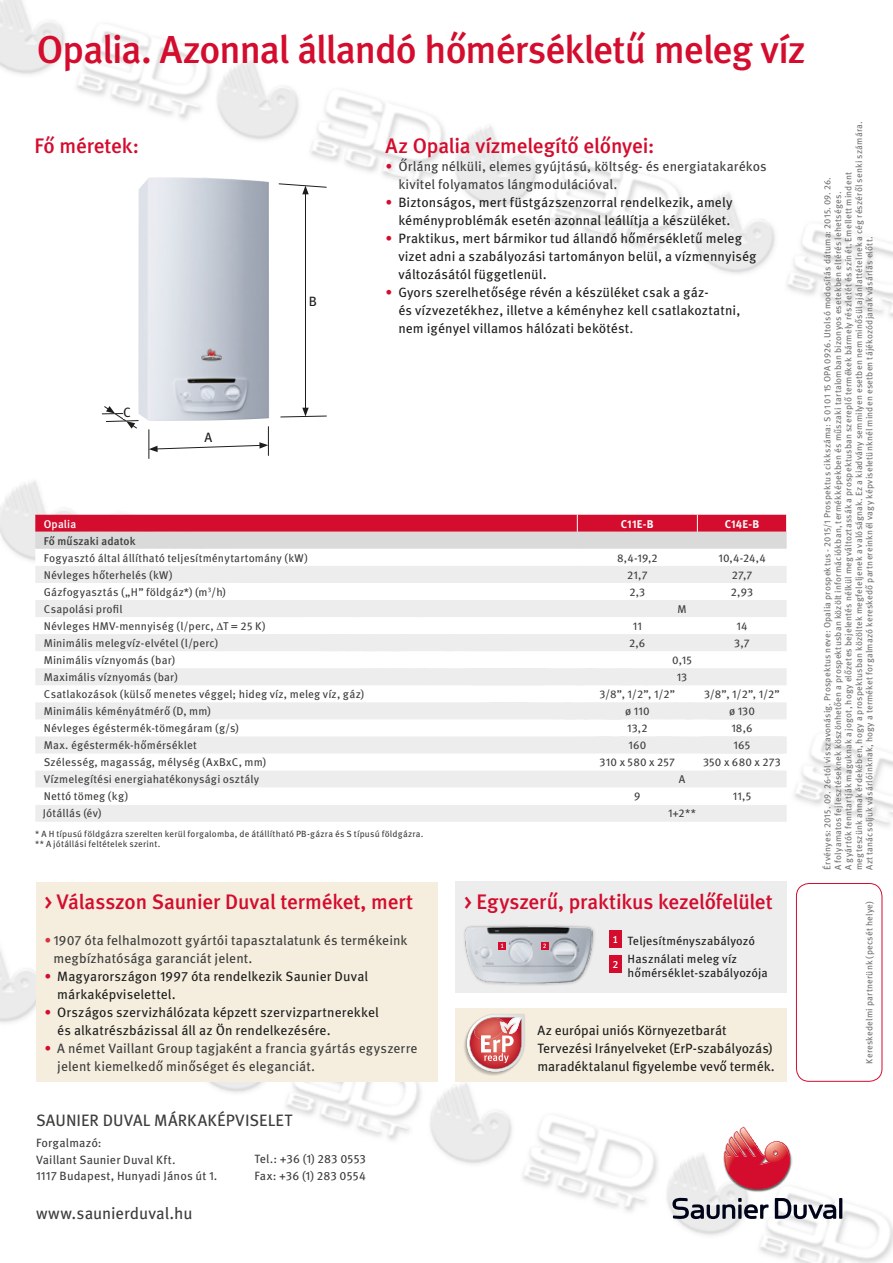
<style>
.page{position:relative;width:893px;height:1263px;background:#fff}
.page>*{position:absolute;margin:0;border:0;box-sizing:border-box;transform-origin:0 0}
.t1{font:39px "Meta Med";letter-spacing:-.025em;color:#d40c2d}
.t2{font:21px "Meta Med";letter-spacing:-.005em;color:#d40c2d}
.t3{font:16.5px "Meta Boo";letter-spacing:.005em;color:#3c3c3b}
.t4{font:13.5px/18px "Meta Boo";letter-spacing:.005em;color:#1d1d1b}
.t5{font:13.5px/18px "Meta Boo";letter-spacing:.01em;color:#3c3c3b}
.t6{font:12px/16.5px "Meta Boo";letter-spacing:.01em;color:#3c3c3b}
.t7{font:12px/18px "Meta Boo";letter-spacing:.015em;color:#1d1d1b}
.t8{font:11.25px "Meta Boo";letter-spacing:.015em;color:#3c3c3b}
.t9{font:11.25px "Meta Med";letter-spacing:.01em;color:#3c3c3b}
.t10{font:700 11.25px "Meta Reg";letter-spacing:.005em;color:#fff}
.t11{font:11.25px "Meta Med";letter-spacing:.015em;color:#fff}
.t12{font:10.5px "Meta Med";color:#fff}
.t13{font:9px/10.5px "Meta Boo";letter-spacing:.025em;color:#706f6f}
.t14{font:9px/10.5px "Meta Boo";letter-spacing:.025em;color:#3c3c3b}
.t15{font:6.6px "Meta Med";color:#fff}
.s1{color:#d40c2d}
.s2{color:#3c3c3b}
.s3{color:#d9333b}
</style>
<div class="page">
<img style="left:0;top:0;width:893px;height:1263px">
<div style="left:455px;top:882px;width:332px;height:111px;background:#ededed"></div>
<svg style="left:35px;top:549px;width:752px;height:221px"></svg>
<svg style="left:35px;top:566px;width:752px;height:187px;fill:#ededed"></svg>
<svg style="left:35px;top:770px;width:752px;height:52px"></svg>
<svg style="left:35px;top:515px;width:752px;height:34px;background:#d77686"></svg>
<img style="left:460px;top:925px;width:135px;height:69px">
<div style="left:541px;top:942px;width:8px;height:8px;background:#d40c2d"></div>
<div style="left:498px;top:942px;width:8px;height:8px;background:#d40c2d"></div>
<div style="left:609px;top:931px;width:13px;height:17px;background:#d40c2d"></div>
<div style="left:609px;top:955px;width:13px;height:17px;background:#d40c2d"></div>
<hr style="left:839px;top:1198px;width:3px;height:21px;background:#000419">
<svg style="left:672px;top:1198px;width:97px;height:21px"></svg>
<svg style="left:775px;top:1198px;width:61px;height:21px"></svg>
<img style="left:722px;top:1126px;width:70px;height:66px">
<svg style="left:721px;top:1127px;width:72px;height:62px"></svg>
<div style="left:796px;top:883px;width:86px;height:199px;border:1px solid #d40c2d;border-radius:13px"></div>
<div style="left:36px;top:882px;width:401px;height:200px;background:#f5eedf"></div>
<img style="left:138px;top:177px;width:131px;height:244px">
<hr style="left:305px;top:192px;width:1px;height:218px;background:#1d1d1b">
<svg style="left:279px;top:184px;width:48px;height:10px"></svg>
<svg style="left:281px;top:408px;width:46px;height:9px"></svg>
<svg style="left:102px;top:406px;width:36px;height:23px"></svg>
<svg style="left:149px;top:427px;width:120px;height:31px"></svg>
<div style="left:123px;top:407px;width:9px;height:11px;background:#fff"></div>
<div style="left:455px;top:1008px;width:332px;height:74px;background:#f5eedf"></div>
<div style="left:463px;top:1015px;width:61px;height:60px;background:#1d1d1b;opacity:.25"></div>
<div style="left:465px;top:1013px;width:61px;height:60px;background:#1d1d1b;opacity:.25"></div>
<svg style="left:463px;top:1013px;width:61px;height:59px"></svg>
<svg style="left:535px;top:1087px;width:4px;height:4px"></svg>
<svg style="left:217px;top:622px;width:6px;height:8px"></svg>
<h1 class="t1" style="left:37px;top:26px;width:770px">Opalia. Azonnal állandó hőmérsékletű meleg víz</h1>
<h2 class="t2" style="left:35px;top:133px;width:106px">Fő méretek:</h2>
<h3 class="t4" style="left:123px;top:404px;width:9px">C</h3>
<h3 class="t4" style="left:205px;top:428px;width:9px">A</h3>
<h3 class="t4" style="left:309px;top:292px;width:10px">B</h3>
<h2 class="t2" style="left:386px;top:133px;width:270px">Az Opalia vízmelegítő előnyei:</h2>
<h3 class="t5" style="left:398px;top:157px;width:370px;text-indent:-13px"><span class="s1">•</span> Őrláng nélküli, elemes gyújtású, költség- és energiatakarékos kivitel folyamatos lángmodulációval.</h3>
<h3 class="t4" style="left:386px;top:193px;width:348px;text-align:right"><span class="s1">•</span> Biztonságos, mert füstgázszenzorral rendelkezik, amely kéményproblémák esetén azonnal leállítja a készüléket.</h3>
<h3 class="t4" style="left:398px;top:229px;width:360px;text-indent:-13px"><span class="s1">•</span> Praktikus, mert bármikor tud állandó hőmérsékletű meleg vizet adni a szabályozási tartományon belül, a vízmennyiség változásától függetlenül.</h3>
<h3 class="t4" style="left:398px;top:283px;width:344px;text-indent:-13px"><span class="s1">•</span> Gyors szerelhetősége révén a készüléket csak a gáz-<br>és vízvezetékhez, illetve a kéményhez kell csatlakoztatni, nem igényel villamos hálózati bekötést<span class="s2">.</span></h3>
<p class="t11" style="left:44px;top:517px;width:34px">Opalia</p>
<p class="t10" style="left:621px;top:517px;width:34px">C11E-B</p>
<p class="t10" style="left:725px;top:517px;width:36px">C14E-B</p>
<p class="t9" style="left:44px;top:534px;width:93px">Fő műszaki adatok</p>
<p class="t8" style="left:44px;top:551px;width:265px">Fogyasztó által állítható teljesítménytartomány (kW)</p>
<p class="t8" style="left:617px;top:551px;width:42px">8,4-19,2</p>
<p class="t8" style="left:718px;top:551px;width:49px">10,4-24,4</p>
<p class="t8" style="left:44px;top:568px;width:130px">Névleges hőterhelés (kW)</p>
<p class="t8" style="left:627px;top:568px;width:22px">21,7</p>
<p class="t8" style="left:732px;top:568px;width:22px">27,7</p>
<p class="t8" style="left:44px;top:585px;width:184px">Gázfogyasztás („H” földgáz*) (m<sup>3</sup>/h)</p>
<p class="t8" style="left:629px;top:585px;width:17px">2,3</p>
<p class="t8" style="left:731px;top:585px;width:24px">2,93</p>
<p class="t8" style="left:44px;top:602px;width:80px">Csapolási profil</p>
<p class="t8" style="left:677px;top:602px;width:11px">M</p>
<p class="t8" style="left:44px;top:619px;width:223px">Névleges HMV-mennyiség (l/perc, T = 25 K)</p>
<p class="t8" style="left:633px;top:619px;width:11px">11</p>
<p class="t8" style="left:736px;top:619px;width:12px">14</p>
<p class="t8" style="left:44px;top:636px;width:176px">Minimális melegvíz-elvétel (l/perc)</p>
<p class="t8" style="left:629px;top:636px;width:18px">2,6</p>
<p class="t8" style="left:734px;top:636px;width:17px">3,7</p>
<p class="t8" style="left:44px;top:653px;width:133px">Minimális víznyomás (bar)</p>
<p class="t8" style="left:672px;top:653px;width:21px">0,15</p>
<p class="t8" style="left:44px;top:670px;width:135px">Maximális víznyomás (bar)</p>
<p class="t8" style="left:677px;top:670px;width:12px">13</p>
<p class="t8" style="left:44px;top:687px;width:322px">Csatlakozások (külső menetes véggel; hideg víz, meleg víz, gáz)</p>
<p class="t8" style="left:599px;top:687px;width:77px">3/8”, 1/2”, 1/2”</p>
<p class="t8" style="left:704px;top:687px;width:77px">3/8”, 1/2”, 1/2”</p>
<p class="t8" style="left:44px;top:704px;width:169px">Minimális kéményátmérő (D, mm)</p>
<p class="t8" style="left:625px;top:704px;width:26px">ø 110</p>
<p class="t8" style="left:729px;top:704px;width:28px">ø 130</p>
<p class="t8" style="left:44px;top:721px;width:196px">Névleges égéstermék-tömegáram (g/s)</p>
<p class="t8" style="left:627px;top:721px;width:22px">13,2</p>
<p class="t8" style="left:731px;top:721px;width:23px">18,6</p>
<p class="t8" style="left:44px;top:738px;width:155px">Max. égéstermék-hőmérséklet</p>
<p class="t8" style="left:628px;top:738px;width:19px">160</p>
<p class="t8" style="left:734px;top:738px;width:18px">165</p>
<p class="t8" style="left:44px;top:755px;width:224px">Szélesség, magasság, mélység (AxBxC, mm)</p>
<p class="t8" style="left:600px;top:755px;width:77px">310 x 580 x 257</p>
<p class="t8" style="left:703px;top:755px;width:79px">350 x 680 x 273</p>
<p class="t8" style="left:44px;top:772px;width:217px">Vízmelegítési energiahatékonysági osztály</p>
<p class="t8" style="left:679px;top:772px;width:8px">A</p>
<p class="t8" style="left:44px;top:790px;width:86px">Nettó tömeg (kg)</p>
<p class="t8" style="left:634px;top:790px;width:8px">9</p>
<p class="t8" style="left:733px;top:790px;width:20px">11,5</p>
<p class="t8" style="left:43px;top:807px;width:60px">Jótállás (év)</p>
<p class="t8" style="left:668px;top:807px;width:29px">1+2**</p>
<p class="t14" style="left:35px;top:828px;width:390px">* A H típusú földgázra szerelten kerül forgalomba, de átállítható PB-gázra és S típusú földgázra. ** A jótállási feltételek szerint.</p>
<h2 class="t2" style="left:45px;top:889px;width:370px">&gt; Válasszon Saunier Duval terméket, mert</h2>
<h3 class="t5" style="left:54px;top:931px;width:356px;text-indent:-9px"><span class="s3">•</span> 1907 óta felhalmozott gyártói tapasztalatunk és termékeink megbízhatósága garanciát jelent.</h3>
<h3 class="t4" style="left:57px;top:967px;width:313px;text-indent:-13px"><span class="s1">•</span> Magyarországon 1997 óta rendelkezik Saunier Duval márkaképviselettel.</h3>
<h3 class="t4" style="left:57px;top:1003px;width:323px;text-indent:-13px"><span class="s1">•</span> Országos szervizhálózata képzett szervizpartnerekkel és alkatrészbázissal áll az Ön rendelkezésére.</h3>
<h3 class="t5" style="left:57px;top:1039px;width:362px;text-indent:-13px"><span class="s1">•</span> A német Vaillant Group tagjaként a francia gyártás egyszerre jelent kiemelkedő minőséget és eleganciát.</h3>
<h3 class="t3" style="left:36px;top:1110px;width:258px">SAUNIER DUVAL MÁRKAKÉPVISELET</h3>
<h3 class="t6" style="left:36px;top:1135px;width:183px">Forgalmazó:<br>Vaillant Saunier Duval Kft.<br>1117 Budapest, Hunyadi János út 1.</h3>
<h3 class="t3" style="left:36px;top:1203px;width:158px">www.saunierduval.hu</h3>
<h3 class="t6" style="left:255px;top:1150px;width:113px">Tel.: +36 (1) 283 0553<br>Fax: +36 (1) 283 0554</h3>
<h2 class="t2" style="left:464px;top:889px;width:310px">&gt; Egyszerű, praktikus kezelőfelület</h2>
<h3 class="t7" style="left:628px;top:932px;width:129px">Teljesítményszabályozó<br>Használati meleg víz</h3>
<h3 class="t7" style="left:628px;top:963px;width:142px">hőmérséklet-szabályozója</h3>
<p class="t12" style="left:612px;top:933px;width:7px">1</p>
<p class="t12" style="left:612px;top:958px;width:7px">2</p>
<p class="t15" style="left:501px;top:942px;width:5px">1</p>
<p class="t15" style="left:543px;top:942px;width:5px">2</p>
<h3 class="t4" style="left:537px;top:1021px;width:239px">Az európai uniós Környezetbarát<br>Tervezési Irányelveket (ErP-szabályozás) maradéktalanul figyelembe vevő termék.</h3>
<p class="t13" style="left:822px;top:870px;width:750px;rotate:-90deg">Érvényes: 2015. 09. 26-tól visszavonásig. Prospektus neve: Opalia prospektus - 2015/1 Prospektus cikkszáma: S 01 01 15 OPA 0926. Utolsó modosítás dátuma: 2015. 09. 26.<br>A folyamatos fejlesztéseknek köszönhetően a prospektusban közölt információkban, termékképekben és műszaki tartalomban bizonyos esetekben eltérés lehetséges.<br>A gyártók fenntartják maguknak a jogot, hogy előzetes bejelentés nélkül megváltoztassák a prospektusban szereplő termékek bármely részletét és színét. Emellett mindent megteszünk annak érdekében, hogy a prospektusban közöltek megfeleljenek a valóságnak. Ez a kiadvány semmilyen esetben nem minősül ajánlattételnek a cég részéről senki számára.<br>Azt tanácsoljuk vásárlóinknak, hogy a terméket forgalmazó kereskedő partnereinknél vagy képviseletünknél minden esetben tájékozódjanak vásárlás előtt.</p>
<p class="t13" style="left:864px;top:1063px;width:164px;rotate:-90deg">Kereskedelmi partnerünk (pecsét helye)</p>
</div>
